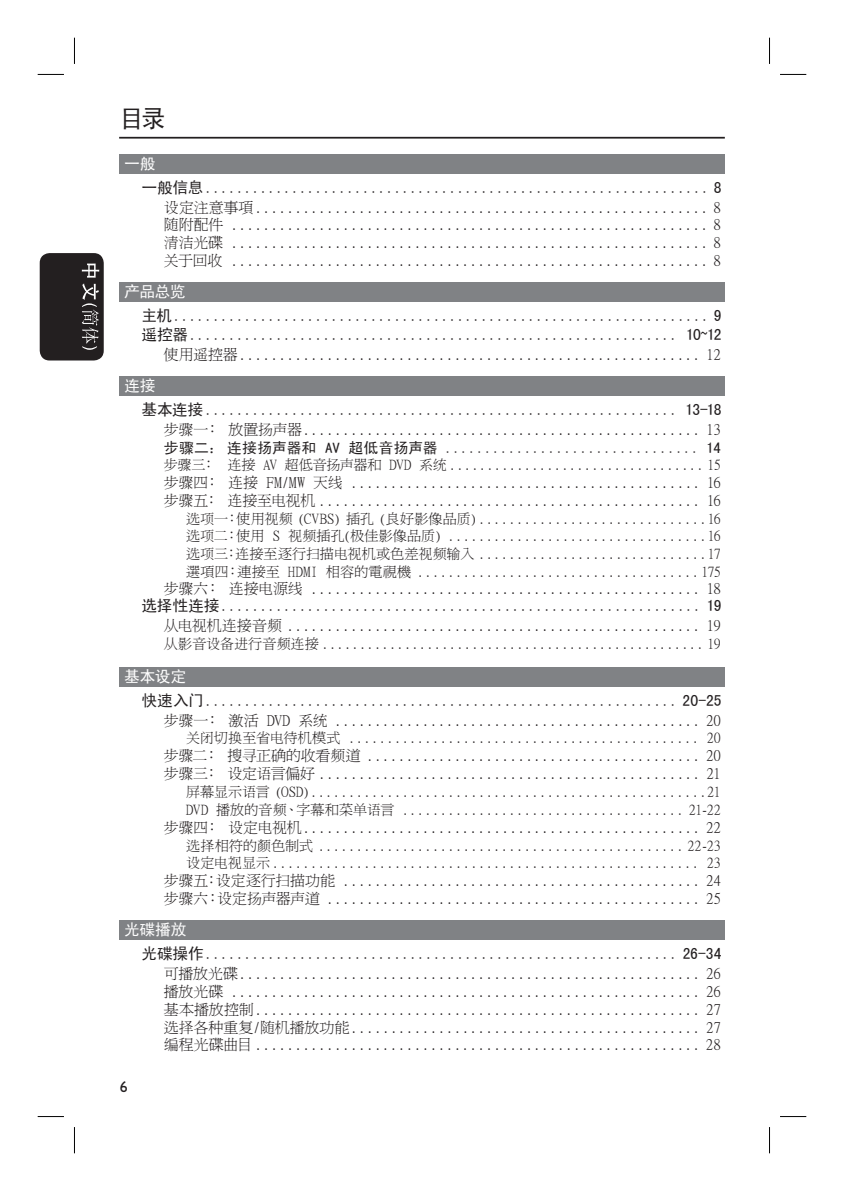
<style>
.page{position:relative;width:844px;height:1191px;background:#fff}
.page>*{position:absolute;margin:0;border:0;box-sizing:border-box;transform-origin:0 0}
.t1{font:24.5px "Sim Hei";color:#231f20}
.t2{font:15.75px/19.1px "Sim Hei";letter-spacing:-.015em;color:#231f20}
.t3{font:15.75px "Sim Hei";letter-spacing:-.01em;color:#fff}
.t4{font:15.75px "Gill Sans Std";color:#231f20}
.t5{font:14.88px/17.8px "Ming Li U";letter-spacing:-.005em;color:#231f20}
.t6{font:14.88px "Sim Hei";letter-spacing:.005em;color:#231f20}
.t7{font:14px/17.7px "Ming Li U";color:#231f20}
</style>
<div class="page">
<div style="left:40px;top:253px;width:64px;height:107px;background:#231f20;border-radius:10px"></div>
<svg style="left:82px;top:263px;width:17px;height:87px"></svg>
<hr style="left:119px;top:137px;width:605px;height:2px;background:#231f20">
<div style="left:119px;top:154px;width:605px;height:20px;background:#808285"></div>
<div style="left:119px;top:282px;width:605px;height:20px;background:#808285"></div>
<div style="left:119px;top:376px;width:605px;height:20px;background:#808285"></div>
<div style="left:119px;top:667px;width:605px;height:20px;background:#808285"></div>
<div style="left:119px;top:920px;width:605px;height:20px;background:#808285"></div>
<svg style="left:38px;top:74px;width:26px;height:1px"></svg>
<svg style="left:780px;top:74px;width:26px;height:1px"></svg>
<svg style="left:38px;top:1116px;width:26px;height:1px"></svg>
<svg style="left:780px;top:1116px;width:26px;height:1px"></svg>
<svg style="left:74px;top:38px;width:1px;height:26px"></svg>
<svg style="left:74px;top:1127px;width:1px;height:26px"></svg>
<svg style="left:769px;top:38px;width:1px;height:26px"></svg>
<svg style="left:769px;top:1127px;width:1px;height:26px"></svg>
<h1 class="t1" style="left:119px;top:106px;width:48px">目录</h1>
<p class="t3" style="left:124px;top:155px;width:33px">一般</p>
<p class="t2" style="left:141px;top:177px;width:581px">一般信息 ................................................................ 8</p>
<p class="t5" style="left:164px;top:198px;width:558px;text-align:justify">设定注意事項 ......................................................... 8随附配件 ............................................................ 8清洁光碟 ............................................................ 8关于回收 ............................................................ 8</p>
<p class="t3" style="left:124px;top:284px;width:63px">产品总览</p>
<p class="t2" style="left:141px;top:306px;width:581px">主机 .................................................................... 9遥控器 .............................................................. 10~12</p>
<p class="t5" style="left:164px;top:345px;width:558px">使用遥控器 .......................................................... 12</p>
<p class="t3" style="left:124px;top:377px;width:33px">连接</p>
<p class="t2" style="left:141px;top:400px;width:581px">基本连接 ............................................................ 13-18</p>
<p class="t5" style="left:164px;top:420px;width:558px">步骤一： 放置扬声器.................................................. 13</p>
<p class="t6" style="left:164px;top:440px;width:558px">步骤二：连接扬声器和 AV 超低音扬声器 ................................ 14</p>
<p class="t7" style="left:164px;top:456px;width:558px">步骤三： 连接 AV 超低音扬声器和 DVD 系统 .................................. 15</p>
<p class="t5" style="left:164px;top:473px;width:558px">步骤四： 连接 FM/MW 天线 ............................................ 16步骤五： 连接至电视机 ................................................ 16</p>
<p class="t7" style="left:186px;top:509px;width:536px;text-align:justify">选项一：使用视频 (CVBS) 插孔 (良好影像品质) ..............................16选项二：使用 S 视频插孔(极佳影像品质) ..................................16选项三：连接至逐行扫描电视机或色差视频输入 ..............................17選項四：連接至 HDMI 相容的電視機 ..................................... 175</p>
<p class="t5" style="left:164px;top:580px;width:558px">步骤六： 连接电源线 ................................................. 18</p>
<p class="t2" style="left:141px;top:596px;width:581px">选择性连接 ............................................................. 19</p>
<p class="t5" style="left:164px;top:617px;width:558px">从电视机连接音频 .................................................... 19</p>
<p class="t7" style="left:164px;top:635px;width:558px">从影音设备进行音频连接 ................................................... 19</p>
<p class="t3" style="left:124px;top:668px;width:64px">基本设定</p>
<p class="t2" style="left:141px;top:690px;width:581px">快速入门 ............................................................ 20-25</p>
<p class="t5" style="left:164px;top:711px;width:558px">步骤一： 激活 DVD 系统 .............................................. 20</p>
<p class="t7" style="left:186px;top:729px;width:536px">关闭切换至省电待机模式 .............................................. 20</p>
<p class="t5" style="left:164px;top:747px;width:558px">步骤二： 搜寻正确的收看频道 .......................................... 20步骤三： 设定语言偏好 ................................................ 21</p>
<p class="t7" style="left:186px;top:783px;width:536px">屏幕显示语言 (OSD)....................................................21<br>DVD 播放的音频、字幕和菜单语言 ..................................... 21-22</p>
<p class="t5" style="left:164px;top:818px;width:558px">步骤四： 设定电视机.................................................. 22</p>
<p class="t7" style="left:186px;top:836px;width:536px">选择相符的颜色制式 ................................................ 22-23设定电视显示 ........................................................ 23</p>
<p class="t5" style="left:164px;top:872px;width:558px">步骤五：设定逐行扫描功能 ............................................. 24步骤六：设定扬声器声道 ............................................... 25</p>
<p class="t3" style="left:124px;top:922px;width:64px">光碟播放</p>
<p class="t2" style="left:141px;top:944px;width:581px">光碟操作 ............................................................ 26-34</p>
<p class="t5" style="left:164px;top:964px;width:558px;text-align:justify">可播放光碟 .......................................................... 26播放光碟 ........................................................... 26基本播放控制 ........................................................ 27选择各种重复/随机播放功能............................................ 27编程光碟曲目 ........................................................ 28</p>
<p class="t4" style="left:120px;top:1080px;width:9px">6</p>
</div>
